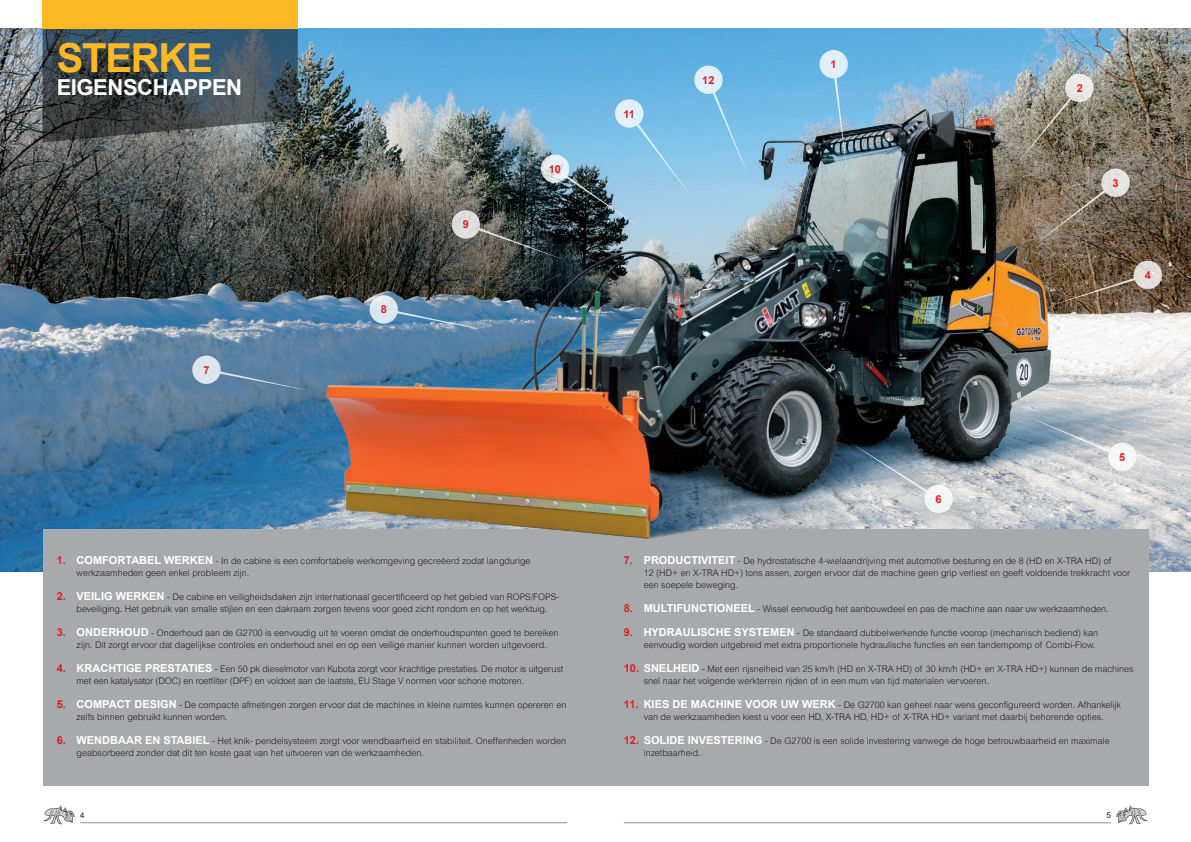
<style>
.page{position:relative;width:1191px;height:842px;background:#fff}
.page>*{position:absolute;margin:0;border:0;box-sizing:border-box;transform-origin:0 0}
.t1{font:700 40px "Arial";letter-spacing:-.03em;color:#fcb825}
.t2{font:700 22px "Arial";letter-spacing:-.02em;color:#fff}
.t3{font:700 11px "Arial";color:#e01e25}
.t4{font:300 9px/12px "Arial";color:#231f20}
.t5{font:8px "Arial";color:#231f20}
.s1{font-weight:700;font-size:11px;color:#e01e25}
.s2{font-weight:700;font-size:11px;color:#fff}
</style>
<div class="page">
<img style="left:0;top:28px;width:1191px;height:544px">
<div style="left:43px;top:529px;width:1105px;height:256px;background:#a8a9ad"></div>
<svg style="left:43px;top:805px;width:32px;height:19px"></svg>
<svg style="left:1116px;top:805px;width:32px;height:19px"></svg>
<hr style="left:80px;top:822px;width:487px;height:1px;background:#939598">
<hr style="left:624px;top:822px;width:486px;height:1px;background:#939598">
<svg style="left:43px;top:28px;width:255px;height:39px;background:#3b5463"></svg>
<div style="left:43px;top:0;width:255px;height:28px;background:#fcb825"></div>
<img style="left:0;top:67px;width:1191px;height:501px">
<svg style="left:191px;top:354px;width:121px;height:37px;background:#6f90ad"></svg>
<svg style="left:368px;top:294px;width:121px;height:37px;background:#7393ae"></svg>
<svg style="left:450px;top:64px;width:299px;height:197px;background:#729cb3"></svg>
<svg style="left:818px;top:49px;width:30px;height:122px;background:#82abc4"></svg>
<svg style="left:1011px;top:72px;width:120px;height:176px;background:#898070"></svg>
<svg style="left:1045px;top:259px;width:118px;height:48px;background:#7b6753"></svg>
<svg style="left:1023px;top:415px;width:115px;height:58px;background:#b3bdc7"></svg>
<svg style="left:848px;top:441px;width:106px;height:74px;background:#929da5"></svg>
<h1 class="t1" style="left:57px;top:31px;width:158px">STERKE</h1>
<h2 class="t2" style="left:57px;top:72px;width:187px">EIGENSCHAPPEN</h2>
<p class="t3" style="left:203px;top:363px;width:8px">7</p>
<p class="t3" style="left:381px;top:302px;width:8px">8</p>
<p class="t3" style="left:463px;top:217px;width:8px">9</p>
<p class="t3" style="left:549px;top:162px;width:14px">10</p>
<p class="t3" style="left:623px;top:106px;width:13px">11</p>
<p class="t3" style="left:702px;top:73px;width:14px">12</p>
<p class="t3" style="left:830px;top:57px;width:8px">1</p>
<p class="t3" style="left:1076px;top:81px;width:8px">2</p>
<p class="t3" style="left:1112px;top:176px;width:8px">3</p>
<p class="t3" style="left:1144px;top:268px;width:8px">4</p>
<p class="t4" style="left:77px;top:554px;width:455px;text-indent:-20px"><span class="s1">1.</span> <span class="s2">COMFORTABEL WERKEN</span> - In de cabine is een comfortabele werkomgeving gecreëerd zodat langdurige werkzaamheden geen enkel probleem zijn.</p>
<p class="t4" style="left:77px;top:590px;width:484px;text-indent:-20px"><span class="s1">2.</span> <span class="s2">VEILIG WERKEN</span> - De cabine en veiligheidsdaken zijn internationaal gecertificeerd op het gebied van ROPS/FOPS&shy;beveiliging. Het gebruik van smalle stijlen en een dakraam zorgen tevens voor goed zicht rondom en op het werktuig.</p>
<p class="t4" style="left:77px;top:626px;width:484px;text-indent:-20px"><span class="s1">3.</span> <span class="s2">ONDERHOUD</span> - Onderhoud aan de G2700 is eenvoudig uit te voeren omdat de onderhoudspunten goed te bereiken zijn. Dit zorgt ervoor dat dagelijkse controles en onderhoud snel en op een veilige manier kunnen worden uitgevoerd.</p>
<p class="t4" style="left:77px;top:662px;width:488px;text-indent:-20px"><span class="s1">4.</span> <span class="s2">KRACHTIGE PRESTATIES</span> - Een 50 pk dieselmotor van Kubota zorgt voor krachtige prestaties. De motor is uitgerust met een katalysator (DOC) en roetfilter (DPF) en voldoet aan de laatste, EU Stage V normen voor schone motoren.</p>
<p class="t4" style="left:77px;top:698px;width:491px;text-indent:-20px"><span class="s1">5.</span> <span class="s2">COMPACT DESIGN</span> - De compacte afmetingen zorgen ervoor dat de machines in kleine ruimtes kunnen opereren en zelfs binnen gebruikt kunnen worden.</p>
<p class="t4" style="left:77px;top:734px;width:491px;text-indent:-20px"><span class="s1">6.</span> <span class="s2">WENDBAAR EN STABIEL</span> - Het knik- pendelsysteem zorgt voor wendbaarheid en stabiliteit. Oneffenheden worden geabsorbeerd zonder dat dit ten koste gaat van het uitvoeren van de werkzaamheden.</p>
<p class="t3" style="left:935px;top:492px;width:8px">6</p>
<p class="t3" style="left:1119px;top:449px;width:8px">5</p>
<p class="t4" style="left:643px;top:554px;width:488px;text-indent:-20px"><span class="s1">7.</span> <span class="s2">PRODUCTIVITEIT</span> - De hydrostatische 4-wielaandrijving met automotive besturing en de 8 (HD en X-TRA HD) of<br>12 (HD+ en X-TRA HD+) tons assen, zorgen ervoor dat de machine geen grip verliest en geeft voldoende trekkracht voor een soepele beweging.</p>
<p class="t4" style="left:624px;top:602px;width:486px"><span class="s1">8.</span> <span class="s2">MULTIFUNCTIONEEL</span> - Wissel eenvoudig het aanbouwdeel en pas de machine aan naar uw werkzaamheden.</p>
<p class="t4" style="left:643px;top:626px;width:456px;text-indent:-20px"><span class="s1">9.</span> <span class="s2">HYDRAULISCHE SYSTEMEN</span> - De standaard dubbelwerkende functie voorop (mechanisch bediend) kan eenvoudig worden uitgebreid met extra proportionele hydraulische functies en een tandempomp of Combi-Flow.</p>
<p class="t4" style="left:643px;top:662px;width:491px;text-indent:-20px"><span class="s1">10.</span> <span class="s2">SNELHEID</span> - Met een rijsnelheid van 25 km/h (HD en X-TRA HD) of 30 km/h (HD+ en X-TRA HD+) kunnen de machines snel naar het volgende werkterrein rijden of in een mum van tijd materialen vervoeren.</p>
<p class="t4" style="left:624px;top:698px;width:499px;text-align:center"><span class="s1">11.</span> <span class="s2">KIES DE MACHINE VOOR UW WERK</span> - De G2700 kan geheel naar wens geconfigureerd worden. Afhankelijk van de werkzaamheden kiest u voor een HD, X-TRA HD, HD+ of X-TRA HD+ variant met daarbij behorende opties.</p>
<p class="t4" style="left:643px;top:734px;width:467px;text-indent:-20px"><span class="s1">12.</span> <span class="s2">SOLIDE INVESTERING</span> - De G2700 is een solide investering vanwege de hoge betrouwbaarheid en maximale inzetbaarheid.</p>
<p class="t5" style="left:80px;top:810px;width:6px">4</p>
<p class="t5" style="left:1106px;top:810px;width:6px">5</p>
</div>
